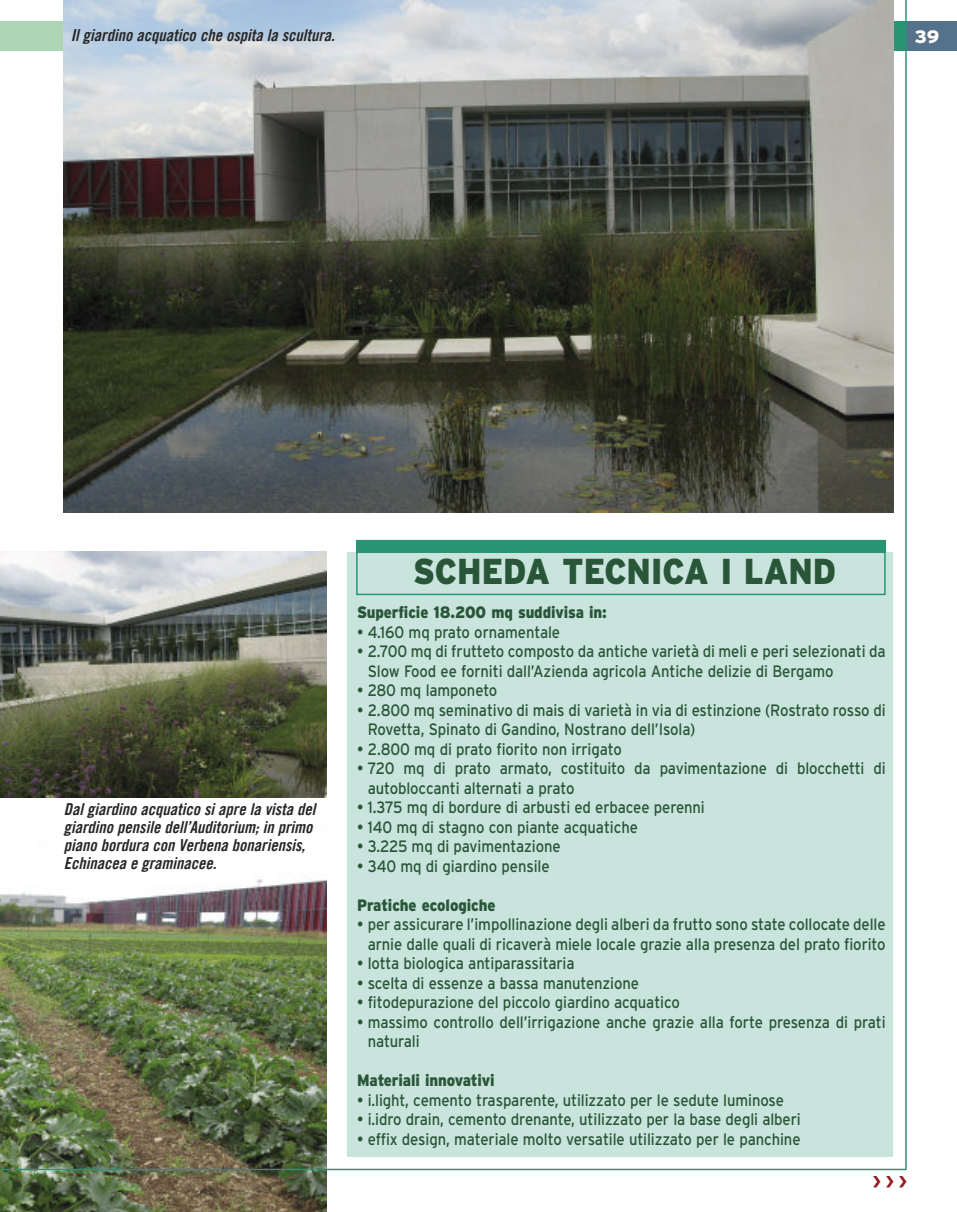
<style>
.page{position:relative;width:957px;height:1212px;background:#fff}
.page>*{position:absolute;margin:0;border:0;box-sizing:border-box;transform-origin:0 0}
.t1{font:900 36px "Interstate";color:#295538;scale:.9 1}
.t2{font:900 18px "Interstate";color:#fff}
.t3{font:16.5px/19.5px "Interstate";letter-spacing:-.005em;color:#295538;scale:.9 1}
.t4{font:16.5px/18px "Trade Gothic LT Com Bd Cn 20 Obl";color:#272627}
.t5{font:900 16.5px "Interstate";letter-spacing:-.005em;color:#295538;scale:.9 1}
.t6{font:16.5px "Zapf Dingbats";color:#961c20}
</style>
<div class="page">
<img style="left:0;top:797px;width:326px;height:415px">
<div style="left:0;top:21px;width:702px;height:30px;background:#aed5b6"></div>
<div style="left:702px;top:21px;width:204px;height:30px;background:#299473"></div>
<div style="left:906px;top:21px;width:51px;height:30px;background:#55728b"></div>
<hr style="left:2px;top:1169px;width:904px;height:1px;background:#299473">
<hr style="left:905px;top:0;width:1px;height:1169px;background:#299473">
<div style="left:347px;top:553px;width:546px;height:604px;background:#c9e4dc"></div>
<div style="left:356px;top:540px;width:529px;height:55px;border:2px solid #299473"></div>
<div style="left:356px;top:540px;width:529px;height:13px;background:#299473"></div>
<img style="left:64px;top:0;width:829px;height:513px">
<img style="left:0;top:552px;width:326px;height:245px">
<p class="t4" style="left:71px;top:26px;width:266px">Il giardino acquatico che ospita la scultura.</p>
<p class="t2" style="left:914px;top:26px;width:26px">39</p>
<p class="t4" style="left:64px;top:800px;width:253px">Dal giardino acquatico si apre la vista del giardino pensile dell’Auditorium; in primo piano bordura con Verbena bonariensis, Echinacea e graminacee.</p>
<h1 class="t1" style="left:413px;top:550px;width:472px">SCHEDA TECNICA I LAND</h1>
<p class="t5" style="left:357px;top:603px;width:279px">Superficie 18.200 mq suddivisa in:</p>
<p class="t3" style="left:357px;top:622px;width:227px">• 4.160 mq prato ornamentale</p>
<p class="t3" style="left:368px;top:642px;width:577px;text-indent:-11px">• 2.700 mq di frutteto composto da antiche varietà di meli e peri selezionati da<br>Slow Food ee forniti dall’Azienda agricola Antiche delizie di Bergamo</p>
<p class="t3" style="left:357px;top:681px;width:157px">• 280 mq lamponeto</p>
<p class="t3" style="left:368px;top:700px;width:577px;text-indent:-11px">• 2.800 mq seminativo di mais di varietà in via di estinzione (Rostrato rosso di<br>Rovetta, Spinato di Gandino, Nostrano dell’Isola)</p>
<p class="t3" style="left:357px;top:739px;width:296px">• 2.800 mq di prato fiorito non irrigato</p>
<p class="t3" style="left:368px;top:759px;width:577px;text-indent:-11px">• 720 mq di prato armato, costituito da pavimentazione di blocchetti di autobloccanti alternati a prato</p>
<p class="t3" style="left:357px;top:798px;width:388px">• 1.375 mq di bordure di arbusti ed erbacee perenni</p>
<p class="t3" style="left:357px;top:817px;width:314px">• 140 mq di stagno con piante acquatiche</p>
<p class="t3" style="left:357px;top:837px;width:228px">• 3.225 mq di pavimentazione</p>
<p class="t3" style="left:357px;top:856px;width:215px">• 340 mq di giardino pensile</p>
<p class="t5" style="left:357px;top:895px;width:155px">Pratiche ecologiche</p>
<p class="t3" style="left:357px;top:915px;width:589px;text-align:right">• per assicurare l’impollinazione degli alberi da frutto sono state collocate delle arnie dalle quali di ricaverà miele locale grazie alla presenza del prato fiorito</p>
<p class="t3" style="left:357px;top:954px;width:243px">• lotta biologica antiparassitaria</p>
<p class="t3" style="left:357px;top:973px;width:315px">• scelta di essenze a bassa manutenzione</p>
<p class="t3" style="left:357px;top:993px;width:360px">• fitodepurazione del piccolo giardino acquatico</p>
<p class="t3" style="left:368px;top:1012px;width:577px;text-indent:-11px">• massimo controllo dell’irrigazione anche grazie alla forte presenza di prati naturali</p>
<p class="t5" style="left:357px;top:1071px;width:154px">Materiali innovativi</p>
<p class="t3" style="left:357px;top:1090px;width:476px">• i.light, cemento trasparente, utilizzato per le sedute luminose</p>
<p class="t3" style="left:357px;top:1110px;width:494px">• i.idro drain, cemento drenante, utilizzato per la base degli alberi</p>
<p class="t3" style="left:357px;top:1129px;width:494px">• effix design, materiale molto versatile utilizzato per le panchine</p>
<p class="t6" style="left:907px;top:1191px;width:36px;rotate:-180deg">❮ ❮ ❮</p>
</div>
